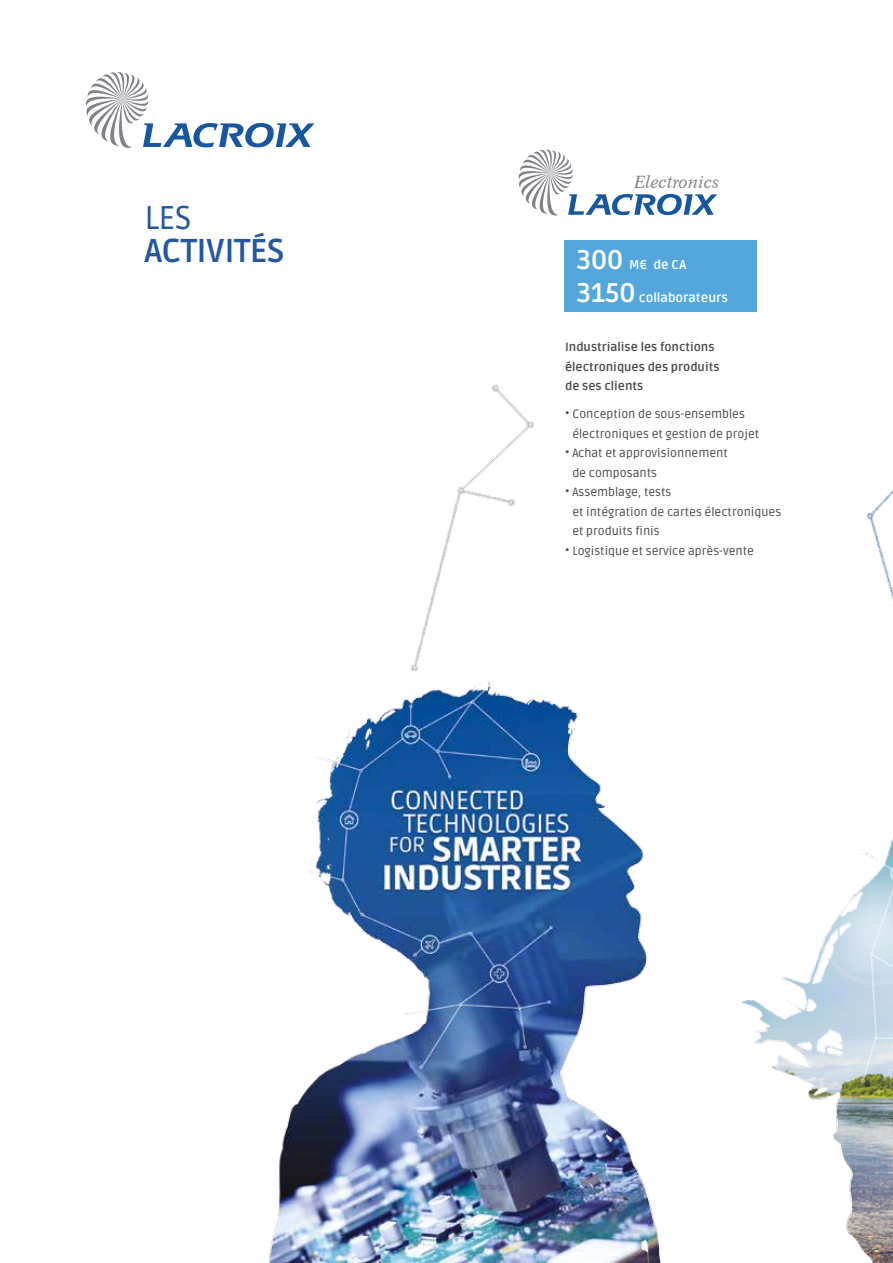
<style>
.page{position:relative;width:893px;height:1263px;background:#fff}
.page>*{position:absolute;margin:0;border:0;box-sizing:border-box;transform-origin:0 0}
.t1{font:700 33px "Ruda";letter-spacing:-.02em;color:#2358a1}
.t2{font:33px "Ruda";color:#2358a1}
.t3{font:16.95px "Dutch 809 BT Italic C";color:#868786}
.t4{font:700 12.75px "Ruda";color:#fff}
.t5{font:12px/19.5px "Ruda";color:#484847}
.t6{font:700 12px/19.5px "Ruda";color:#484847}
.s1{font-size:26.85px}
</style>
<div class="page">
<img style="left:268px;top:743px;width:394px;height:520px">
<img style="left:741px;top:838px;width:152px;height:425px">
<img style="left:347px;top:384px;width:231px;height:359px">
<img style="left:866px;top:489px;width:27px;height:112px">
<svg style="left:518px;top:149px;width:199px;height:67px"></svg>
<svg style="left:86px;top:72px;width:228px;height:76px"></svg>
<div style="left:564px;top:240px;width:192px;height:72px;background:#54a7dd"></div>
<h1 class="t2" style="left:144px;top:199px;width:49px">LES</h1>
<h1 class="t1" style="left:144px;top:232px;width:142px">ACTIVITÉS</h1>
<h2 class="t3" style="left:634px;top:171px;width:87px">Electronics</h2>
<p class="t4" style="left:577px;top:258px;width:111px"><span class="s1">300</span> M€ de CA</p>
<p class="t4" style="left:577px;top:290px;width:153px"><span class="s1">3150</span> collaborateurs</p>
<p class="t6" style="left:565px;top:338px;width:156px">Industrialise les fonctions électroniques des produits de ses clients</p>
<p class="t5" style="left:572px;top:405px;width:188px;text-indent:-7px">• Conception de sous-ensembles électroniques et gestion de projet</p>
<p class="t5" style="left:572px;top:444px;width:157px;text-indent:-7px">• Achat et approvisionnement de composants</p>
<p class="t5" style="left:572px;top:483px;width:210px;text-indent:-7px">• Assemblage, tests<br>et intégration de cartes électroniques et produits finis</p>
<p class="t5" style="left:565px;top:541px;width:190px">• Logistique et service après-vente</p>
</div>
